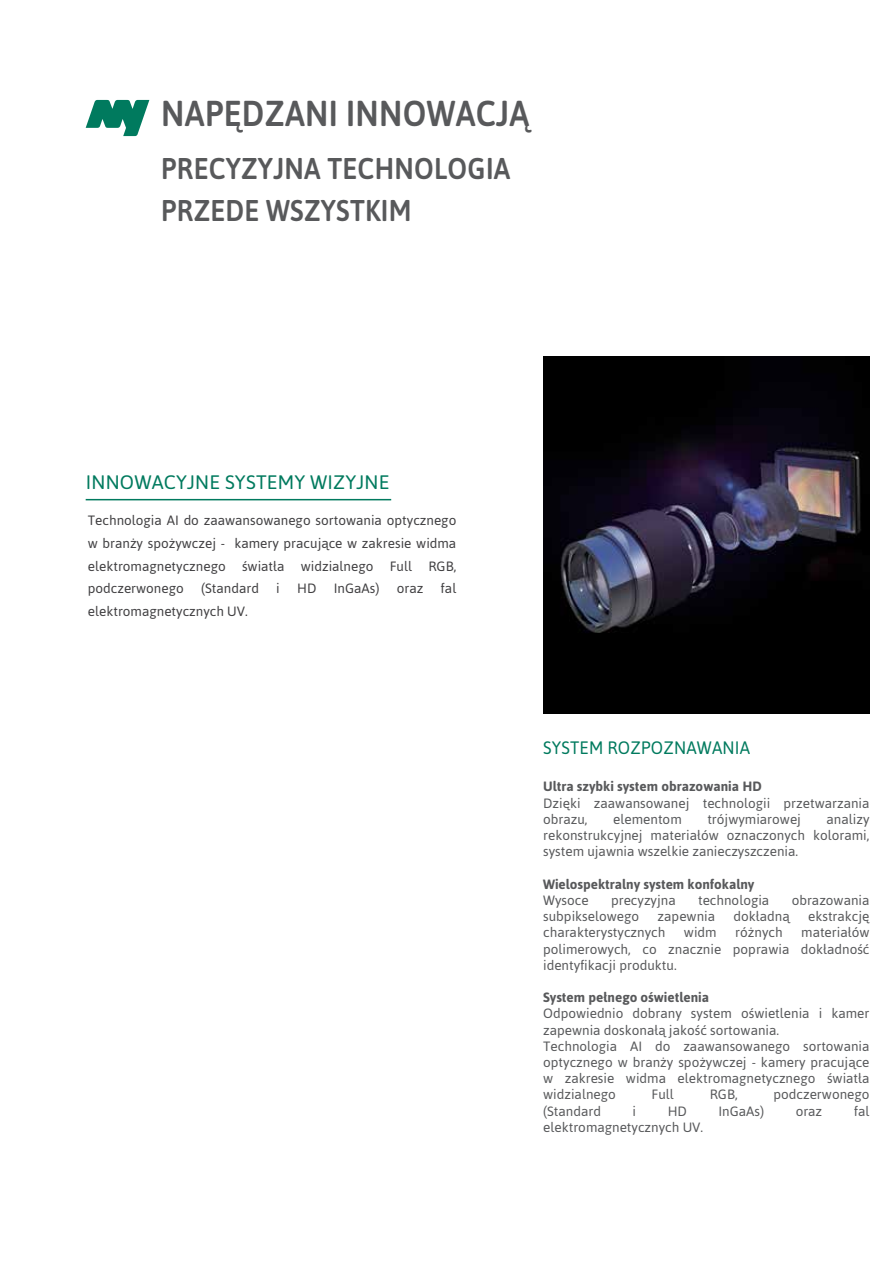
<style>
.page{position:relative;width:893px;height:1263px;background:#fff}
.page>*{position:absolute;margin:0;border:0;box-sizing:border-box;transform-origin:0 0}
.t1{font:500 36px "Asap";letter-spacing:.01em;color:#58595b;scale:.9 1}
.t2{font:500 30px/42px "Asap";letter-spacing:.01em;color:#58595b;scale:.9 1}
.t3{font:19.5px "Asap";letter-spacing:.01em;color:#007a5e}
.t4{font:18px "Asap";letter-spacing:.01em;color:#007a5e;scale:.94 1}
.t5{font:13.5px/16.2px "Asap";color:#58595b}
.t6{font:13.5px/22.5px "Asap";color:#414042;text-align:justify}
.t7{font:700 13.5px "Asap";color:#58595b}
</style>
<div class="page">
<img style="left:543px;top:356px;width:327px;height:357px">
<svg style="left:86px;top:100px;width:63px;height:36px"></svg>
<hr style="left:86px;top:499px;width:305px;height:1px;background:#007a5e">
<h1 class="t1" style="left:161px;top:89px;width:411px">NAPĘDZANI INNOWACJĄ</h1>
<h2 class="t2" style="left:161px;top:146px;width:389px">PRECYZYJNA TECHNOLOGIA<br>PRZEDE WSZYSTKIM</h2>
<h3 class="t3" style="left:86px;top:469px;width:305px">INNOWACYJNE SYSTEMY WIZYJNE</h3>
<p class="t6" style="left:88px;top:509px;width:370px">Technologia AI do zaawansowanego sortowania optycznego w branży spożywczej - kamery pracujące w zakresie widma elektromagnetycznego światła widzialnego Full RGB, podczerwonego</p>
<p class="t6" style="left:201px;top:576px;width:59px">(Standard</p>
<p class="t6" style="left:276px;top:576px;width:5px">i</p>
<p class="t6" style="left:297px;top:576px;width:21px">HD</p>
<p class="t6" style="left:334px;top:576px;width:47px">InGaAs)</p>
<p class="t6" style="left:397px;top:576px;width:28px">oraz</p>
<p class="t6" style="left:441px;top:576px;width:17px">fal</p>
<p class="t6" style="left:88px;top:599px;width:162px">elektromagnetycznych UV.</p>
<h3 class="t4" style="left:543px;top:735px;width:222px">SYSTEM ROZPOZNAWANIA</h3>
<p class="t7" style="left:543px;top:778px;width:220px">Ultra szybki system obrazowania HD</p>
<p class="t5" style="left:543px;top:794px;width:328px">Dzięki zaawansowanej technologii przetwarzania obrazu,</p>
<p class="t5" style="left:543px;top:810px;width:328px;text-align:justify;text-indent:283px">analizy rekonstrukcyjnej materiałów oznaczonych kolorami, system ujawnia wszelkie zanieczyszczenia.</p>
<p class="t7" style="left:543px;top:875px;width:213px">Wielospektralny system konfokalny</p>
<p class="t5" style="left:543px;top:891px;width:47px">Wysoce</p>
<p class="t5" style="left:611px;top:891px;width:66px">precyzyjna</p>
<p class="t5" style="left:698px;top:891px;width:73px">technologia</p>
<p class="t5" style="left:792px;top:891px;width:79px">obrazowania</p>
<p class="t5" style="left:543px;top:908px;width:98px">subpikselowego</p>
<p class="t5" style="left:658px;top:908px;width:59px">zapewnia</p>
<p class="t5" style="left:734px;top:908px;width:58px">dokładną</p>
<p class="t5" style="left:808px;top:908px;width:63px">ekstrakcję</p>
<p class="t5" style="left:543px;top:924px;width:124px">charakterystycznych</p>
<p class="t5" style="left:684px;top:924px;width:34px">widm</p>
<p class="t5" style="left:735px;top:924px;width:49px">różnych</p>
<p class="t5" style="left:613px;top:810px;width:70px">elementom</p>
<p class="t5" style="left:707px;top:810px;width:95px">trójwymiarowej</p>
<p class="t5" style="left:543px;top:924px;width:328px;text-align:justify;text-indent:258px">materiałów polimerowych, co znacznie poprawia dokładność identyfikacji produktu.</p>
<p class="t7" style="left:543px;top:988px;width:168px">System pełnego oświetlenia</p>
<p class="t5" style="left:543px;top:1005px;width:328px">Odpowiednio dobrany system oświetlenia i kamer zapewnia doskonałą jakość sortowania.<br>Technologia AI do zaawansowanego sortowania optycznego w branży spożywczej - kamery pracujące w zakresie widma elektromagnetycznego światła widzialnego</p>
<p class="t5" style="left:652px;top:1086px;width:24px">Full</p>
<p class="t5" style="left:710px;top:1086px;width:29px">RGB,</p>
<p class="t5" style="left:773px;top:1086px;width:98px">podczerwonego</p>
<p class="t5" style="left:543px;top:1102px;width:59px">(Standard</p>
<p class="t5" style="left:633px;top:1102px;width:5px">i</p>
<p class="t5" style="left:668px;top:1102px;width:21px">HD</p>
<p class="t5" style="left:718px;top:1102px;width:47px">InGaAs)</p>
<p class="t5" style="left:796px;top:1102px;width:28px">oraz</p>
<p class="t5" style="left:854px;top:1102px;width:17px">fal</p>
<p class="t5" style="left:543px;top:1118px;width:162px">elektromagnetycznych UV.</p>
</div>
